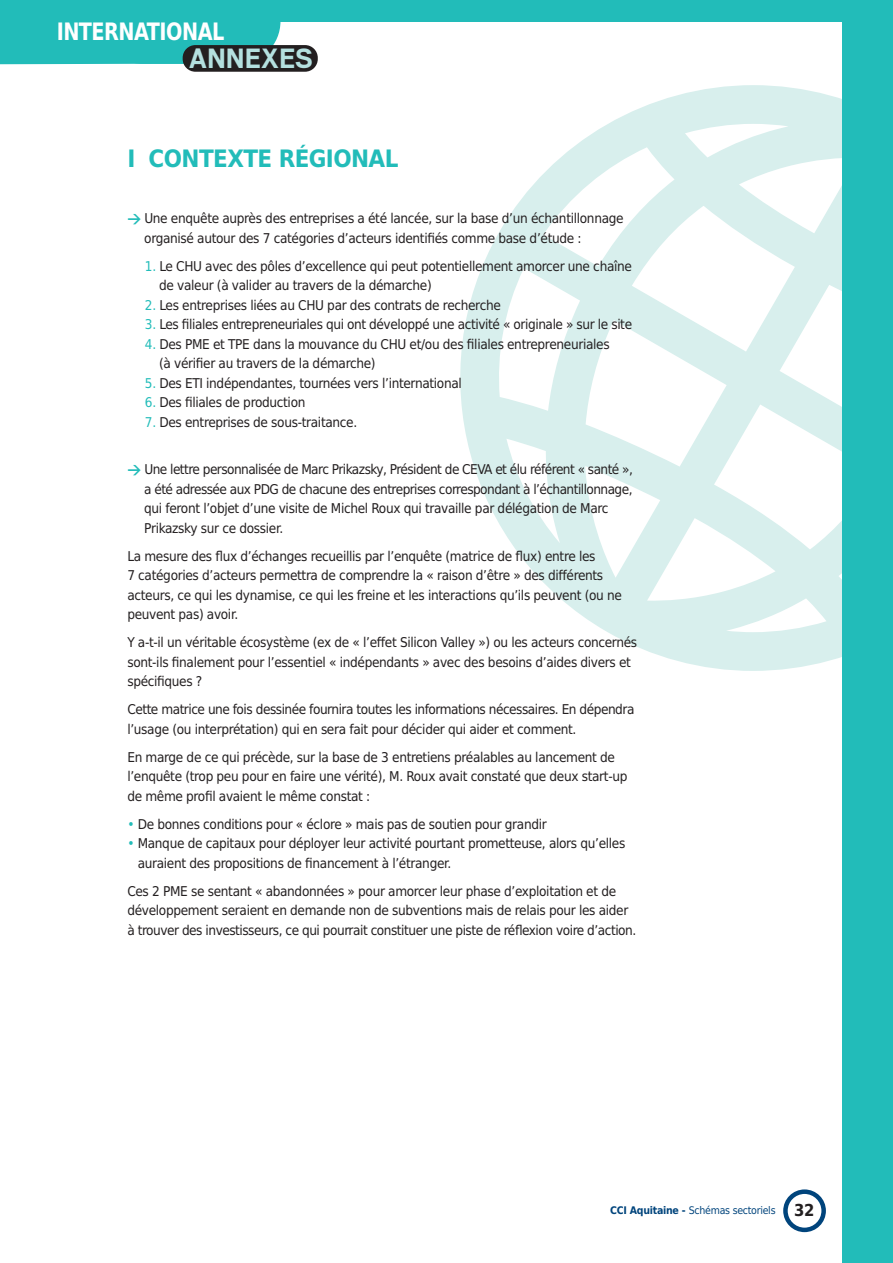
<style>
.page{position:relative;width:893px;height:1263px;background:#fff}
.page>*{position:absolute;margin:0;border:0;box-sizing:border-box;transform-origin:0 0}
.t1{font:700 31.05px "Scout";color:#b4e0df}
.t2{font:700 24px "DejaVu Sans Condensed";letter-spacing:-.025em;color:#22bcb9}
.t3{font:700 24px "DejaVu Sans Condensed";letter-spacing:-.025em;color:#fff;scale:.89 1}
.t4{font:13.5px/19.5px "DejaVu Sans Condensed";letter-spacing:-.025em;color:#231f20}
.t5{font:10.5px "DejaVu Sans Condensed";letter-spacing:-.025em;color:#00447c}
.s1{font-family:"DIN";font-weight:700;color:#22bcb9}
.s2{color:#22bcb9}
.s3{font-weight:700}
.s4{font-weight:700;font-size:16.5px;color:#231f20}
</style>
<div class="page">
<svg style="left:460px;top:85px;width:382px;height:586px;fill:#dcf0ef"></svg>
<svg style="left:783px;top:1189px;width:43px;height:43px"></svg>
<div style="left:842px;top:0;width:50px;height:1263px;background:#22bcb9"></div>
<div style="left:0;top:0;width:892px;height:21px;background:#22bcb9"></div>
<div style="left:0;top:21px;width:280px;height:43px;background:#22bcb9"></div>
<div style="left:183px;top:45px;width:135px;height:27px;background:#231f20;border-radius:13px"></div>
<h2 class="t3" style="left:57px;top:22px;width:190px">INTERNATIONAL</h2>
<h1 class="t1" style="left:189px;top:48px;width:125px">ANNEXES</h1>
<h2 class="t2" style="left:127px;top:150px;width:273px">I CONTEXTE RÉGIONAL</h2>
<p class="t4" style="left:144px;top:210px;width:481px;text-indent:-17px"><span class="s1">&gt;</span> Une enquête auprès des entreprises a été lancée, sur la base d’un échantillonnage organisé autour des 7 catégories d’acteurs identifiés comme base d’étude :</p>
<p class="t4" style="left:159px;top:257px;width:474px;text-indent:-14px"><span class="s2">1.</span> Le CHU avec des pôles d’excellence qui peut potentiellement amorcer une chaîne de valeur (à valider au travers de la démarche)</p>
<p class="t4" style="left:145px;top:296px;width:357px"><span class="s2">2.</span> Les entreprises liées au CHU par des contrats de recherche</p>
<p class="t4" style="left:145px;top:316px;width:489px"><span class="s2">3.</span> Les filiales entrepreneuriales qui ont développé une activité « originale » sur le site</p>
<p class="t4" style="left:159px;top:335px;width:452px;text-indent:-14px"><span class="s2">4.</span> Des PME et TPE dans la mouvance du CHU et/ou des filiales entrepreneuriales (à vérifier au travers de la démarche)</p>
<p class="t4" style="left:145px;top:374px;width:318px"><span class="s2">5.</span> Des ETI indépendantes, tournées vers l’international</p>
<p class="t4" style="left:145px;top:394px;width:162px"><span class="s2">6.</span> Des filiales de production</p>
<p class="t4" style="left:145px;top:413px;width:214px"><span class="s2">7.</span> Des entreprises de sous-traitance.</p>
<p class="t4" style="left:144px;top:461px;width:490px;text-indent:-17px"><span class="s1">&gt;</span> Une lettre personnalisée de Marc Prikazsky, Président de CEVA et élu référent « santé », a été adressée aux PDG de chacune des entreprises correspondant à l’échantillonnage, qui feront l’objet d’une visite de Michel Roux qui travaille par délégation de Marc Prikazsky sur ce dossier.</p>
<p class="t4" style="left:127px;top:547px;width:496px">La mesure des flux d’échanges recueillis par l’enquête (matrice de flux) entre les<br>7 catégories d’acteurs permettra de comprendre la « raison d’être » des différents acteurs, ce qui les dynamise, ce qui les freine et les interactions qu’ils peuvent (ou ne peuvent pas) avoir.</p>
<p class="t4" style="left:127px;top:634px;width:511px">Y a-t-il un véritable écosystème (ex de « l’effet Silicon Valley ») ou les acteurs concernés sont-ils finalement pour l’essentiel « indépendants » avec des besoins d’aides divers et spécifiques ?</p>
<p class="t4" style="left:127px;top:701px;width:508px">Cette matrice une fois dessinée fournira toutes les informations nécessaires. En dépendra l’usage (ou interprétation) qui en sera fait pour décider qui aider et comment.</p>
<p class="t4" style="left:127px;top:748px;width:502px">En marge de ce qui précède, sur la base de 3 entretiens préalables au lancement de l’enquête (trop peu pour en faire une vérité), M. Roux avait constaté que deux start-up de même profil avaient le même constat :</p>
<p class="t4" style="left:127px;top:815px;width:421px"><span class="s2">•</span> De bonnes conditions pour « éclore » mais pas de soutien pour grandir</p>
<p class="t4" style="left:138px;top:835px;width:489px;text-indent:-10px"><span class="s2">•</span> Manque de capitaux pour déployer leur activité pourtant prometteuse, alors qu’elles auraient des propositions de financement à l’étranger.</p>
<p class="t4" style="left:127px;top:882px;width:510px">Ces 2 PME se sentant « abandonnées » pour amorcer leur phase d’exploitation et de développement seraient en demande non de subventions mais de relais pour les aider à trouver des investisseurs, ce qui pourrait constituer une piste de réflexion voire d’action.</p>
<p class="t5" style="left:610px;top:1206px;width:206px"><span class="s3">CCI Aquitaine -</span> Schémas sectoriels <span class="s4">32</span></p>
</div>
